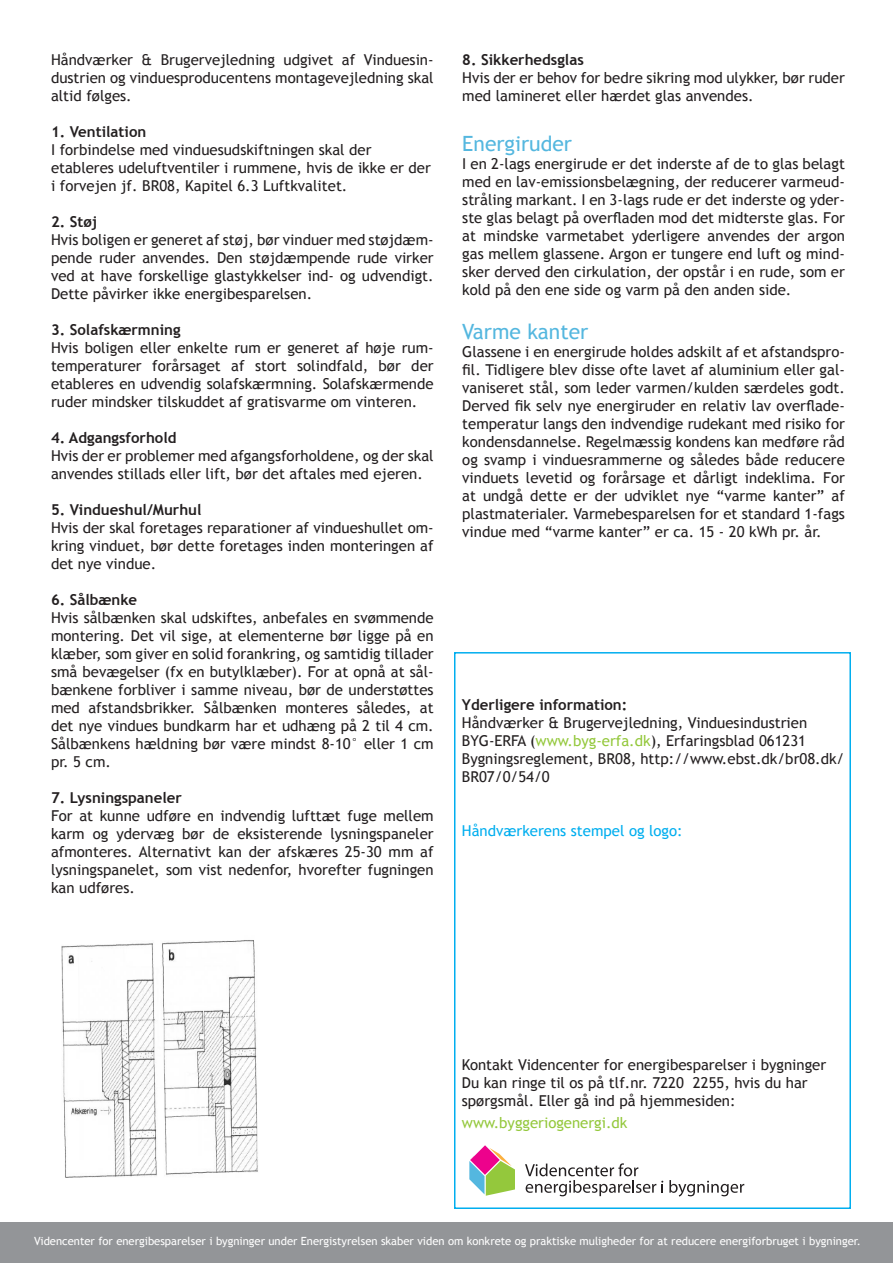
<style>
.page{position:relative;width:893px;height:1263px;background:#fff}
.page>*{position:absolute;margin:0;border:0;box-sizing:border-box;transform-origin:0 0}
.Overskrift{font:21px "Trebuchet MS";color:#54b7df}
.t1{font:15px/18px "Trebuchet MS";color:#231f20;text-align:justify}
.t2{font:700 15px "Trebuchet MS";color:#231f20}
.t3{font:15px "Trebuchet MS";color:#00aeef}
.t4{font:15px "Trebuchet MS";color:#94c83c}
.t5{font:11.25px "Trebuchet MS";color:#fff}
.s1{color:#94c83c}
</style>
<div class="page">
<div style="left:0;top:1222px;width:893px;height:41px;background:#939598"></div>
<svg style="left:669px;top:1180px;width:75px;height:16px"></svg>
<svg style="left:525px;top:1163px;width:138px;height:33px"></svg>
<svg style="left:469px;top:1145px;width:46px;height:51px"></svg>
<div style="left:454px;top:652px;width:397px;height:557px;border:2px solid #00aeef"></div>
<img style="left:61px;top:940px;width:197px;height:238px">
<p class="t1" style="left:51px;top:51px;width:384px">Håndværker &amp; Brugervejledning udgivet af Vinduesin&shy;dustrien og vinduesproducentens montagevejledning skal altid følges.</p>
<p class="t2" style="left:51px;top:122px;width:97px">1. Ventilation</p>
<p class="t1" style="left:51px;top:141px;width:381px;text-align:left">I forbindelse med vinduesudskiftningen skal der etableres udeluftventiler i rummene, hvis de ikke er der i forvejen jf. BR08, Kapitel 6.3 Luftkvalitet.</p>
<p class="t2" style="left:51px;top:212px;width:48px">2. Støj</p>
<p class="t1" style="left:51px;top:231px;width:384px">Hvis boligen er generet af støj, bør vinduer med støjdæm&shy;pende ruder anvendes. Den støjdæmpende rude virker ved at have forskellige glastykkelser ind- og udvendigt.<br>Dette påvirker ikke energibesparelsen.</p>
<p class="t2" style="left:51px;top:320px;width:131px">3. Solafskærmning</p>
<p class="t1" style="left:51px;top:339px;width:384px">Hvis boligen eller enkelte rum er generet af høje rum&shy;temperaturer forårsaget af stort solindfald, bør der etableres en udvendig solafskærmning. Solafskærmende ruder mindsker tilskuddet af gratisvarme om vinteren.</p>
<p class="t2" style="left:51px;top:428px;width:127px">4. Adgangsforhold</p>
<p class="t1" style="left:51px;top:447px;width:384px">Hvis der er problemer med afgangsforholdene, og der skal anvendes stillads eller lift, bør det aftales med ejeren.</p>
<p class="t2" style="left:51px;top:500px;width:152px">5. Vindueshul/Murhul</p>
<p class="t1" style="left:51px;top:519px;width:384px">Hvis der skal foretages reparationer af vindueshullet om&shy;kring vinduet, bør dette foretages inden monteringen af det nye vindue.</p>
<p class="t2" style="left:51px;top:590px;width:88px">6. Sålbænke</p>
<p class="t1" style="left:51px;top:609px;width:384px">Hvis sålbænken skal udskiftes, anbefales en svømmende montering. Det vil sige, at elementerne bør ligge på en klæber, som giver en solid forankring, og samtidig tillader små bevægelser (fx en butylklæber). For at opnå at sål&shy;bænkene forbliver i samme niveau, bør de understøttes med afstandsbrikker. Sålbænken monteres således, at det nye vindues bundkarm har et udhæng på 2 til 4 cm.<br>Sålbænkens hældning bør være mindst 8-10° eller 1 cm pr. 5 cm.</p>
<p class="t2" style="left:51px;top:788px;width:132px">7. Lysningspaneler</p>
<p class="t1" style="left:51px;top:807px;width:384px">For at kunne udføre en indvendig lufttæt fuge mellem karm og ydervæg bør de eksisterende lysningspaneler afmonteres. Alternativt kan der afskæres 25-30 mm af lysningspanelet, som vist nedenfor, hvorefter fugningen kan udføres.</p>
<p class="t2" style="left:462px;top:50px;width:123px">8. Sikkerhedsglas</p>
<p class="t1" style="left:462px;top:69px;width:384px">Hvis der er behov for bedre sikring mod ulykker, bør ruder med lamineret eller hærdet glas anvendes.</p>
<p class="Overskrift" style="left:462px;top:132px;width:111px">Energiruder</p>
<p class="t1" style="left:462px;top:155px;width:384px">I en 2-lags energirude er det inderste af de to glas belagt med en lav-emissionsbelægning, der reducerer varmeud&shy;stråling markant. I en 3-lags rude er det inderste og yder&shy;ste glas belagt på overfladen mod det midterste glas. For at mindske varmetabet yderligere anvendes der argon gas mellem glassene. Argon er tungere end luft og mind&shy;sker derved den cirkulation, der opstår i en rude, som er kold på den ene side og varm på den anden side.</p>
<p class="Overskrift" style="left:462px;top:319px;width:128px">Varme kanter</p>
<p class="t1" style="left:462px;top:343px;width:384px">Glassene i en energirude holdes adskilt af et afstandspro&shy;fil. Tidligere blev disse ofte lavet af aluminium eller gal&shy;vaniseret stål, som leder varmen/kulden særdeles godt.<br>Derved fik selv nye energiruder en relativ lav overflade&shy;temperatur langs den indvendige rudekant med risiko for kondensdannelse. Regelmæssig kondens kan medføre råd og svamp i vinduesrammerne og således både reducere vinduets levetid og forårsage et dårligt indeklima. For at undgå dette er der udviklet nye “varme kanter” af plastmaterialer. Varmebesparelsen for et standard 1-fags vindue med “varme kanter” er ca. 15 - 20 kWh pr. år.</p>
<p class="t2" style="left:462px;top:695px;width:167px">Yderligere information:</p>
<p class="t1" style="left:462px;top:714px;width:347px">Håndværker &amp; Brugervejledning, Vinduesindustrien</p>
<p class="t1" style="left:462px;top:732px;width:346px">BYG-ERFA (<span class="s1">www.byg-erfa.dk</span>), Erfaringsblad 061231</p>
<p class="t1" style="left:462px;top:750px;width:384px">Bygningsreglement, BR08, http://www.ebst.dk/br08.dk/<br>BR07/0/54/0</p>
<p class="t3" style="left:462px;top:822px;width:222px">Håndværkerens stempel og logo:</p>
<p class="t1" style="left:462px;top:1056px;width:366px">Kontakt Videncenter for energibesparelser i bygninger</p>
<p class="t1" style="left:462px;top:1074px;width:347px">Du kan ringe til os på tlf.nr. 7220 2255, hvis du har spørgsmål. Eller gå ind på hjemmesiden:</p>
<p class="t4" style="left:462px;top:1113px;width:167px">www.byggeriogenergi.dk</p>
<p class="t5" style="left:34px;top:1234px;width:828px">Videncenter for energibesparelser i bygninger under Energistyrelsen skaber viden om konkrete og praktiske muligheder for at reducere energiforbruget i bygninger.</p>
</div>
